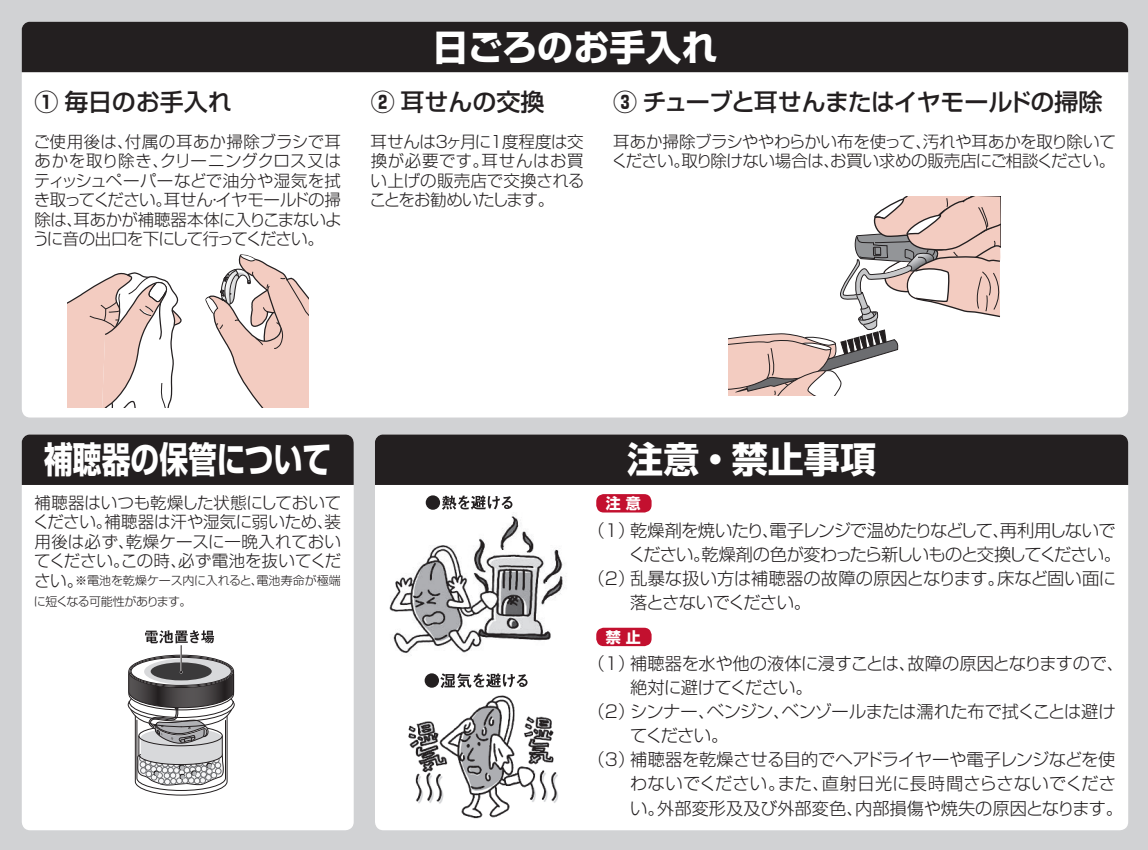
<style>
.page{position:relative;width:1148px;height:850px;background:#fff}
.page>*{position:absolute;margin:0;border:0;box-sizing:border-box;transform-origin:0 0}
.t1{font:36px "Shin Go Pro Bold 90 msp RKSJ H";color:#fff}
.t2{font:36px "Shin Go Pro Bold 90 msp RKSJ H";color:#fff;scale:.8 1}
.t3{font:24px "Shin Go Pro Medium 90 msp RKSJ H";letter-spacing:-.035em;color:#231f20}
.t4{font:24px "Shin Go Pro Medium 90 msp RKSJ H";letter-spacing:-.015em;color:#231f20}
.t5{font:17.25px "Shin Go Pro Light 90 msp RKSJ H";letter-spacing:-.025em;color:#231f20}
.t6{font:17.25px "Shin Go Pro Light 90 msp RKSJ H";letter-spacing:-.045em;color:#231f20}
.t7{font:17.25px "Shin Go Pro Light 90 msp RKSJ H";letter-spacing:.005em;color:#231f20}
.t8{font:17.25px "Shin Go Pro Light 90 msp RKSJ H";letter-spacing:-.055em;color:#231f20}
.t9{font:17.25px "Shin Go Pro Light 90 msp RKSJ H";color:#231f20}
.t10{font:17.25px "Shin Go Pro Light 90 msp RKSJ H";letter-spacing:.01em;color:#231f20}
.t11{font:16.5px/19.5px "Shin Go Pro Light 90 msp RKSJ H";letter-spacing:-.02em;color:#231f20;text-align:justify}
.t12{font:15px "Shin Go Pro Bold 90 msp RKSJ H";color:#fff}
.t13{font:12px/21.1px "Shin Go Pro Light 90 msp RKSJ H";letter-spacing:-.02em;color:#231f20}
.s1{font-family:"Shin Go Pro Bold 90 msp RKSJ H"}
.s2{font-size:16.5px}
</style>
<div class="page">
<div style="left:0;top:0;width:1147px;height:849px;background:#d1d2d4"></div>
<div style="left:22px;top:434px;width:331px;height:396px;background:#fff;border-radius:9px"></div>
<div style="left:375px;top:434px;width:752px;height:396px;background:#fff;border-radius:9px"></div>
<div style="left:22px;top:22px;width:1105px;height:395px;background:#fff;border-radius:9px"></div>
<div style="left:22px;top:22px;width:1105px;height:50px;background:#231f20"></div>
<div style="left:375px;top:434px;width:752px;height:51px;background:#231f20"></div>
<div style="left:22px;top:434px;width:331px;height:51px;background:#231f20"></div>
<svg style="left:67px;top:272px;width:115px;height:135px"></svg>
<svg style="left:205px;top:254px;width:103px;height:153px"></svg>
<svg style="left:728px;top:197px;width:273px;height:199px"></svg>
<svg style="left:127px;top:630px;width:108px;height:165px"></svg>
<div style="left:596px;top:494px;width:55px;height:18px;background:#c3102f;border-radius:7px"></div>
<div style="left:596px;top:627px;width:55px;height:19px;background:#c3102f;border-radius:7px"></div>
<img style="left:389px;top:514px;width:177px;height:139px">
<div style="left:425px;top:495px;width:15px;height:14px;background:#231f20;border-radius:50%"></div>
<svg style="left:442px;top:495px;width:70px;height:14px"></svg>
<img style="left:408px;top:695px;width:150px;height:124px">
<div style="left:424px;top:673px;width:15px;height:14px;background:#231f20;border-radius:50%"></div>
<svg style="left:440px;top:673px;width:87px;height:14px"></svg>
<p class="t4" style="left:35px;top:93px;width:198px"><span class="s1">①</span> 毎日のお手入れ</p>
<p class="t11" style="left:33px;top:134px;width:310px">ご使用後は、付属の耳あか掃除ブラシで耳あかを取り除き、クリーニングクロス又はティッシュペーパーなどで油分や湿気を拭き取ってください。耳せん・イヤモールドの掃除は、耳あかが補聴器本体に入りこまないように音の出口を下にして行ってください。</p>
<p class="t1" style="left:432px;top:34px;width:286px">日ごろのお手入れ</p>
<p class="t4" style="left:370px;top:93px;width:175px"><span class="s1">②</span> 耳せんの交換</p>
<p class="t11" style="left:369px;top:134px;width:216px">耳せんは3ヶ月に1度程度は交換が必要です。耳せんはお買い上げの販売店で交換されることをお勧めいたします。</p>
<p class="t3" style="left:613px;top:93px;width:490px"><span class="s1">③</span> チューブと耳せんまたはイヤモールドの掃除</p>
<p class="t11" style="left:611px;top:134px;width:505px">耳あか掃除ブラシややわらかい布を使って、汚れや耳あかを取り除いてください。取り除けない場合は、お買い求めの販売店にご相談ください。</p>
<p class="t2" style="left:44px;top:446px;width:360px">補聴器の保管について</p>
<p class="t1" style="left:627px;top:446px;width:250px">注意・禁止事項</p>
<p class="t11" style="left:33px;top:495px;width:310px">補聴器はいつも乾燥した状態にしておいてください。補聴器は汗や湿気に弱いため、装用後は必ず、乾燥ケースに一晩入れておいてください。この時、必ず電池を抜いてくだ</p>
<p class="t13" style="left:34px;top:571px;width:308px"><span class="s2">さい。</span>※電池を乾燥ケース内に入れると、電池寿命が極端に短くなる可能性があります。</p>
<p class="t12" style="left:605px;top:497px;width:36px">注 意</p>
<p class="t6" style="left:587px;top:523px;width:529px">（1）乾燥剤を焼いたり、電子レンジで温めたりなどして、再利用しないで</p>
<p class="t8" style="left:628px;top:547px;width:494px">ください。乾燥剤の色が変わったら新しいものと交換してください。</p>
<p class="t7" style="left:587px;top:571px;width:530px">（2）乱暴な扱い方は補聴器の故障の原因となります。床など固い面に</p>
<p class="t6" style="left:630px;top:595px;width:182px">落とさないでください。</p>
<p class="t12" style="left:605px;top:631px;width:36px">禁 止</p>
<p class="t5" style="left:587px;top:657px;width:537px">（1）補聴器を水や他の液体に浸すことは、故障の原因となりますので、</p>
<p class="t5" style="left:630px;top:681px;width:184px">絶対に避けてください。</p>
<p class="t5" style="left:587px;top:705px;width:529px">（2）シンナー、ベンジン、ベンゾールまたは濡れた布で拭くことは避け</p>
<p class="t5" style="left:629px;top:729px;width:100px">てください。</p>
<p class="t5" style="left:587px;top:753px;width:529px">（3）補聴器を乾燥させる目的でヘアドライヤーや電子レンジなどを使</p>
<p class="t10" style="left:629px;top:777px;width:487px">わないでください。また、直射日光に長時間さらさないでくださ</p>
<p class="t9" style="left:630px;top:801px;width:494px">い。外部変形及及び外部変色、内部損傷や焼失の原因となります。</p>
</div>
